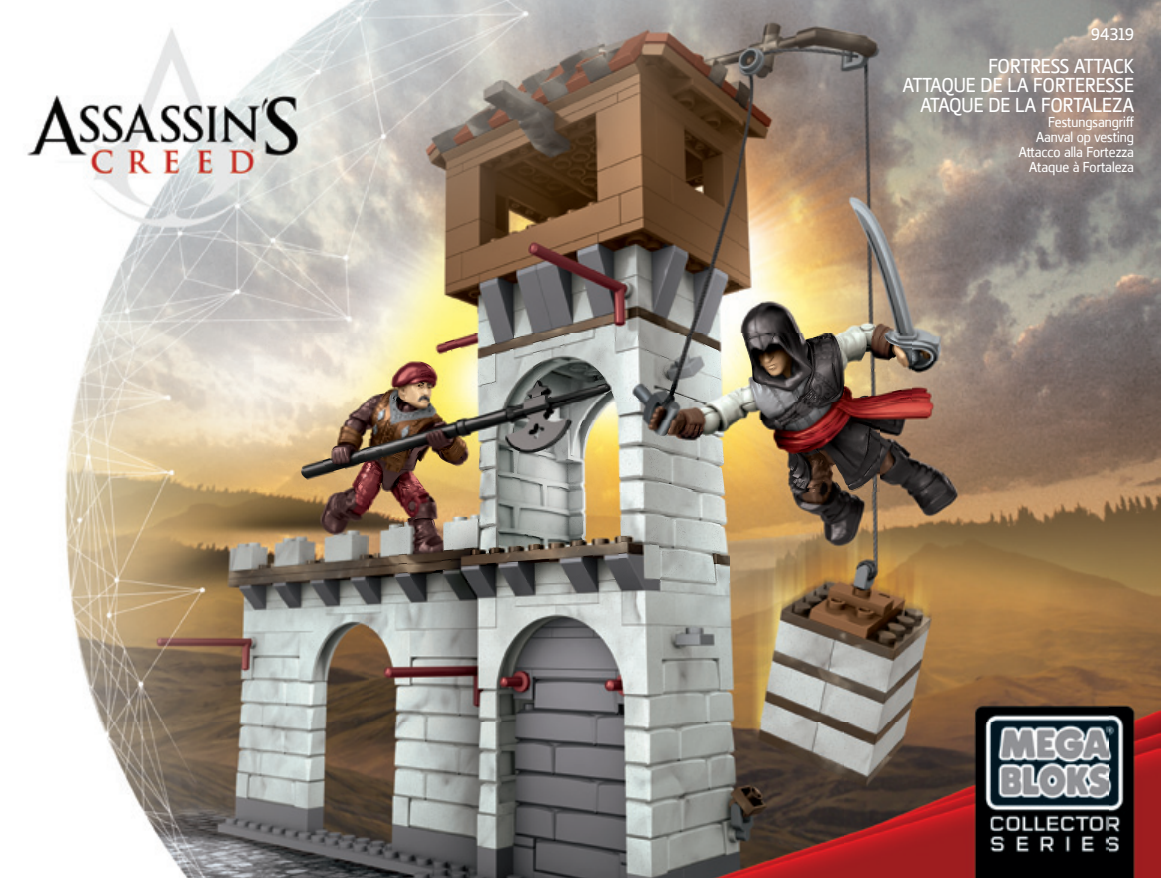
<style>
.page{position:relative;width:1161px;height:878px;background:#fff}
.page>*{position:absolute;margin:0;border:0;box-sizing:border-box;transform-origin:0 0}
.t1{font:21px/19.5px "Abstergo Sans";color:#fff;text-align:right}
.t2{font:18px "Abstergo Sans";letter-spacing:-.005em;color:#fff}
.t3{font:15px/15px "Abstergo Sans";color:#fff;text-align:right}
</style>
<div class="page">
<img style="left:27px;top:0;width:342px;height:723px">
<img style="left:369px;top:0;width:370px;height:333px">
<img style="left:739px;top:0;width:369px;height:723px">
<img style="left:1108px;top:0;width:53px;height:878px">
<img style="left:369px;top:401px;width:370px;height:322px">
<img style="left:101px;top:723px;width:1008px;height:155px">
<img style="left:255px;top:333px;width:656px;height:68px">
<img style="left:253px;top:420px;width:626px;height:71px">
<img style="left:389px;top:517px;width:341px;height:65px">
<p class="t2" style="left:1091px;top:23px;width:45px">94319</p>
<h1 class="t1" style="left:903px;top:56px;width:233px">FORTRESS ATTACK<br>ATTAQUE DE LA FORTERESSE<br>ATAQUE DE LA FORTALEZA</h1>
<p class="t3" style="left:1019px;top:114px;width:117px">Festungsangriff<br>Aanval op vesting<br>Attacco alla Fortezza<br>Ataque à Fortaleza</p>
</div>
